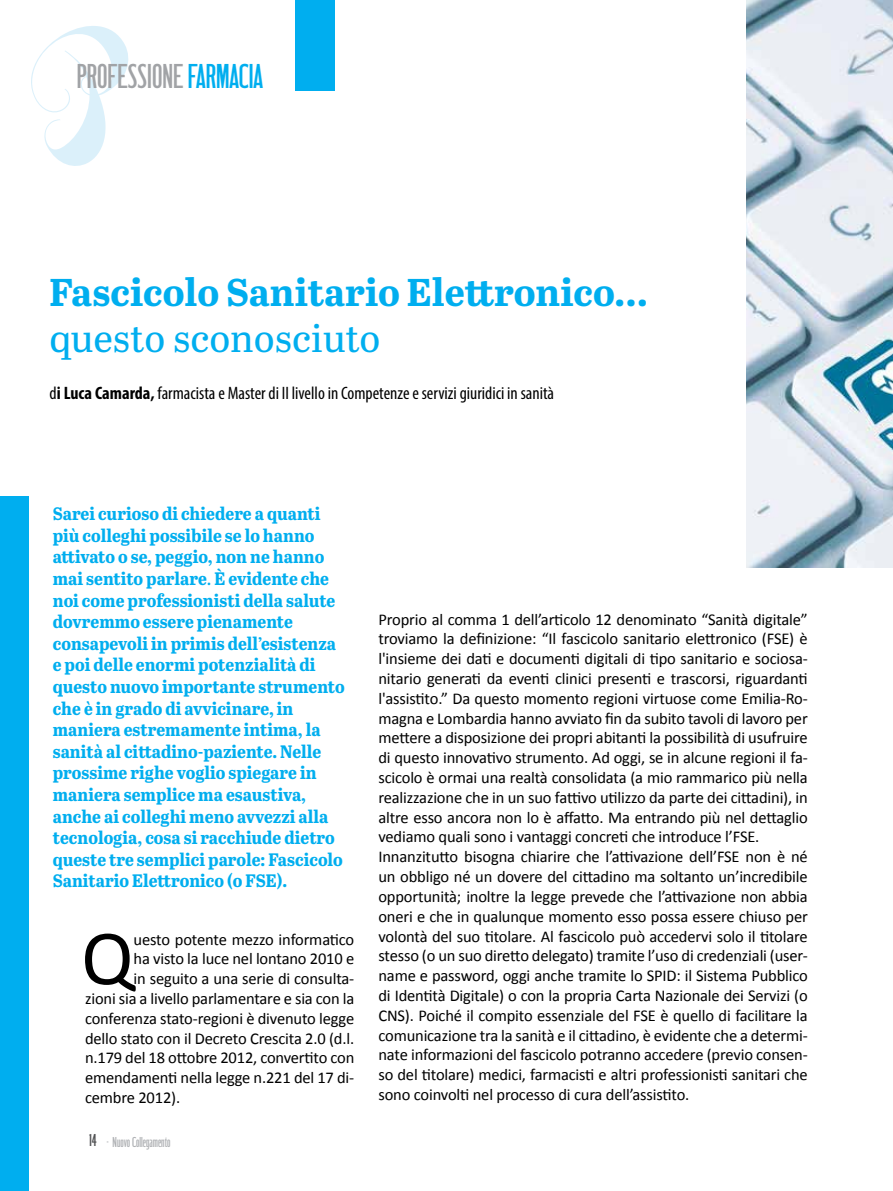
<style>
.page{position:relative;width:893px;height:1191px;background:#fff}
.page>*{position:absolute;margin:0;border:0;box-sizing:border-box;transform-origin:0 0}
.t1{font:78.9px "Calibri";color:#000}
.t2{font:700 38.7px "Abril Text";color:#00aeef}
.t3{font:38.7px "Abril Text";color:#00aeef}
.t4{font:36px "HWT Unit Gothic 721";color:#a1a3a6}
.t5{font:700 18px/21.6px "Abril Titling Nar";color:#00aeef}
.t6{font:condensed 18px "Myriad Pro";color:#000}
.t7{font:16.5px/19.8px "Calibri";letter-spacing:-.01em;color:#000}
.t8{font:15px "HWT Unit Gothic 721";color:#afb1b4}
.s1{color:#00aeef}
.s2{font-weight:700}
.s3{font-weight:400}
.s4{font-size:18px;color:#515254}
</style>
<div class="page">
<div style="left:295px;top:0;width:39px;height:90px;background:#00aeef"></div>
<img style="left:746px;top:0;width:147px;height:567px">
<div style="left:0;top:497px;width:29px;height:694px;background:#00aeef"></div>
<h3 class="t4" style="left:77px;top:54px;width:188px">PROFESSIONE<span class="s1">FARMACIA</span></h3>
<h2 class="t2" style="left:50px;top:263px;width:600px">Fascicolo Sanitario Elettronico...</h2>
<h2 class="t3" style="left:50px;top:310px;width:332px">questo sconosciuto</h2>
<p class="t6" style="left:50px;top:382px;width:506px">d<span class="s2">i Luca Camarda,</span> farmacista e Master di II livello in Competenze e servizi giuridici in sanità</p>
<p class="t5" style="left:53px;top:502px;width:293px">Sarei curioso di chiedere a quanti più colleghi possibile se lo hanno attivato o se, peggio, non ne hanno mai sentito parlare<span class="s3">.</span> È evidente che noi come professionisti della salute dovremmo essere pienamente consapevoli in primis dell’esistenza e poi delle enormi potenzialità di questo nuovo importante strumento che è in grado di avvicinare, in maniera estremamente intima, la sanità al cittadino-paziente. Nelle prossime righe voglio spiegare in maniera semplice ma esaustiva, anche ai colleghi meno avvezzi alla tecnologia, cosa si racchiude dietro queste tre semplici parole: Fascicolo Sanitario Elettronico (o FSE).</p>
<h1 class="t1" style="left:81px;top:908px;width:55px">Q</h1>
<p class="t7" style="left:134px;top:929px;width:222px">uesto potente mezzo informatico</p>
<p class="t7" style="left:134px;top:949px;width:222px">ha visto la luce nel lontano 2010 e</p>
<p class="t7" style="left:134px;top:969px;width:222px">in seguito a una serie di consulta-</p>
<p class="t7" style="left:85px;top:988px;width:271px">zioni sia a livello parlamentare e sia con la</p>
<p class="t7" style="left:85px;top:1008px;width:271px">conferenza stato-regioni è divenuto legge</p>
<p class="t7" style="left:85px;top:1028px;width:271px">dello stato con il Decreto Crescita 2.0 (d.l.</p>
<p class="t7" style="left:85px;top:1048px;width:271px">n.179 del 18 ottobre 2012, convertito con</p>
<p class="t7" style="left:85px;top:1068px;width:271px">emendamenti nella legge n.221 del 17 di-</p>
<p class="t7" style="left:85px;top:1087px;width:97px">cembre 2012).</p>
<p class="t8" style="left:89px;top:1132px;width:83px"><span class="s4">14</span> - Nuovo Collegamento</p>
<p class="t7" style="left:378px;top:609px;width:431px">Proprio al comma 1 dell’articolo 12 denominato “Sanità digitale” troviamo la definizione: “Il fascicolo sanitario elettronico (FSE) è l'insieme dei dati e documenti digitali di tipo sanitario e sociosa&shy;nitario generati da eventi clinici presenti e trascorsi, riguardanti l'assistito.” Da questo momento regioni virtuose come Emilia-Ro&shy;magna e Lombardia hanno avviato fin da subito tavoli di lavoro per mettere a disposizione dei propri abitanti la possibilità di usufruire di questo innovativo strumento. Ad oggi, se in alcune regioni il fa&shy;scicolo è ormai una realtà consolidata (a mio rammarico più nella realizzazione che in un suo fattivo utilizzo da parte dei cittadini), in altre esso ancora non lo è affatto. Ma entrando più nel dettaglio vediamo quali sono i vantaggi concreti che introduce l’FSE.<br>Innanzitutto bisogna chiarire che l’attivazione dell’FSE non è né un obbligo né un dovere del cittadino ma soltanto un’incredibile opportunità; inoltre la legge prevede che l’attivazione non abbia oneri e che in qualunque momento esso possa essere chiuso per volontà del suo titolare. Al fascicolo può accedervi solo il titolare stesso (o un suo diretto delegato) tramite l’uso di credenziali (user&shy;name e password, oggi anche tramite lo SPID: il Sistema Pubblico di Identità Digitale) o con la propria Carta Nazionale dei Servizi (o CNS). Poiché il compito essenziale del FSE è quello di facilitare la comunicazione tra la sanità e il cittadino, è evidente che a determi&shy;nate informazioni del fascicolo potranno accedere (previo consen&shy;so del titolare) medici, farmacisti e altri professionisti sanitari che sono coinvolti nel processo di cura dell’assistito.</p>
</div>
